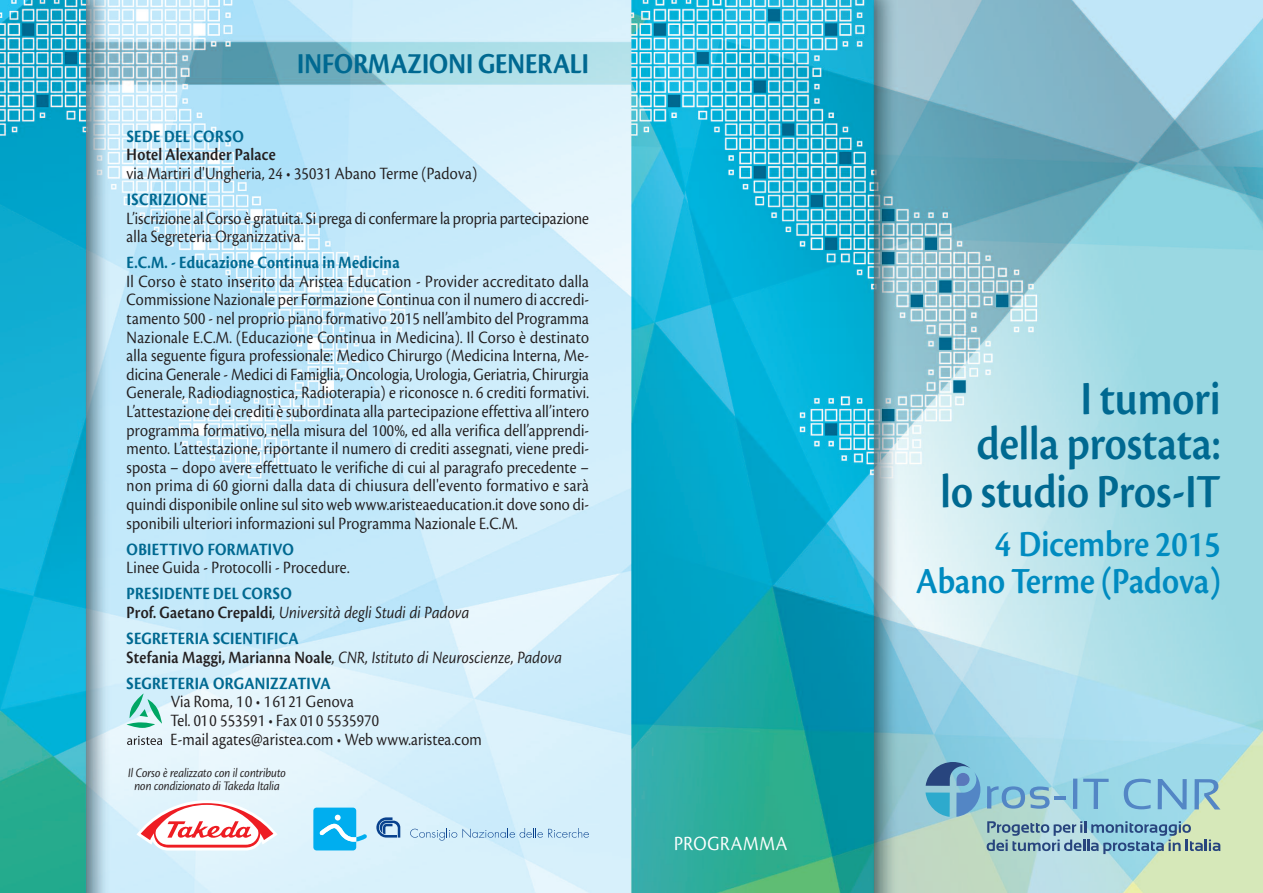
<style>
.page{position:relative;width:1263px;height:893px;background:#fff}
.page>*{position:absolute;margin:0;border:0;box-sizing:border-box;transform-origin:0 0}
.t1{font:49.5px/46.7px "Cronos Pro Semibold Disp";color:#006991;text-align:right;scale:.9 1}
.t2{font:38.25px/36.8px "Cronos Pro Semibold Disp";color:#008bc0;text-align:right;scale:.9 1}
.t3{font:30px "Cronos Pro Bold Disp";letter-spacing:.005em;color:#006991;scale:.9 1}
.t4{font:21px "Cronos Pro Disp";letter-spacing:.035em;color:#fff;scale:.9 1}
.t5{font:18px/18.6px "Cronos Pro Disp";letter-spacing:.01em;color:#231f20;scale:.9 1}
.t6{font:18px "Cronos Pro Bold Disp";letter-spacing:.015em;color:#006991;scale:.9 1}
.t7{font:18px "Cronos Pro Disp It";letter-spacing:.01em;color:#231f20;scale:.9 1}
.t8{font:18px "Cronos Pro Semibold Disp";letter-spacing:.015em;color:#231f20;scale:.9 1}
.t9{font:13.5px/13.5px "Cronos Pro Disp It";letter-spacing:-.005em;color:#231f20;text-align:center;scale:.9 1}
.s1{font-family:"Cronos Pro Semibold Disp"}
</style>
<div class="page">
<img style="left:0;top:0;width:1263px;height:893px">
<svg style="left:127px;top:693px;width:35px;height:35px"></svg>
<svg style="left:127px;top:736px;width:35px;height:9px"></svg>
<svg style="left:136px;top:800px;width:142px;height:50px"></svg>
<svg style="left:925px;top:762px;width:55px;height:55px;background:#64a0c3"></svg>
<svg style="left:987px;top:786px;width:79px;height:23px;background:#87bad3"></svg>
<hr style="left:1073px;top:779px;width:4px;height:30px;background:#5386c5">
<svg style="left:1083px;top:779px;width:25px;height:30px"></svg>
<svg style="left:1124px;top:779px;width:27px;height:30px"></svg>
<svg style="left:1158px;top:779px;width:29px;height:30px"></svg>
<svg style="left:1194px;top:779px;width:26px;height:30px"></svg>
<svg style="left:987px;top:821px;width:233px;height:33px;background:#8eb4be"></svg>
<svg style="left:313px;top:808px;width:54px;height:42px;background:#42c2f2"></svg>
<svg style="left:376px;top:817px;width:24px;height:20px"></svg>
<svg style="left:410px;top:828px;width:179px;height:13px;background:#bcdaee"></svg>
<h3 class="t3" style="left:297px;top:53px;width:326px">INFORMAZIONI GENERALI</h3>
<p class="t6" style="left:127px;top:129px;width:132px">SEDE DEL CORSO</p>
<p class="t8" style="left:127px;top:148px;width:167px">Hotel Alexander Palace</p>
<p class="t5" style="left:127px;top:165px;width:391px">via Martiri d'Ungheria, 24 • 35031 Abano Terme (Padova)</p>
<p class="t6" style="left:127px;top:193px;width:91px">ISCRIZIONE</p>
<p class="t5" style="left:127px;top:210px;width:515px">L’iscrizione al Corso è gratuita. Si prega di confermare la propria partecipazione alla Segreteria Organizzativa.</p>
<p class="t6" style="left:127px;top:256px;width:305px">E.C.M. - Educazione Continua in Medicina</p>
<p class="t5" style="left:127px;top:273px;width:515px;text-align:justify">Il Corso è stato inserito da Aristea Education - Provider accreditato dalla Commissione Nazionale per Formazione Continua con il numero di accredi&shy;tamento 500 - nel proprio piano formativo 2015 nell’ambito del Programma Nazionale E.C.M. (Educazione Continua in Medicina). Il Corso è destinato alla seguente figura professionale: Medico Chirurgo (Medicina Interna, Me&shy;dicina Generale - Medici di Famiglia, Oncologia, Urologia, Geriatria, Chirurgia Generale, Radiodiagnostica, Radioterapia) e riconosce n. 6 crediti formativi.<br>L’attestazione dei crediti è subordinata alla partecipazione effettiva all’intero programma formativo, nella misura del 100%, ed alla verifica dell’apprendi&shy;mento. L’attestazione, riportante il numero di crediti assegnati, viene predi&shy;sposta – dopo avere effettuato le verifiche di cui al paragrafo precedente – non prima di 60 giorni dalla data di chiusura dell'evento formativo e sarà quindi disponibile online sul sito web www.aristeaeducation.it dove sono di&shy;sponibili ulteriori informazioni sul Programma Nazionale E.C.M.</p>
<p class="t6" style="left:127px;top:542px;width:187px">OBIETTIVO FORMATIVO</p>
<p class="t5" style="left:127px;top:560px;width:249px">Linee Guida - Protocolli - Procedure.</p>
<p class="t6" style="left:127px;top:587px;width:185px">PRESIDENTE DEL CORSO</p>
<p class="t7" style="left:127px;top:606px;width:382px"><span class="s1">Prof. Gaetano Crepaldi</span>, Università degli Studi di Padova</p>
<p class="t6" style="left:127px;top:632px;width:193px">SEGRETERIA SCIENTIFICA</p>
<p class="t7" style="left:127px;top:650px;width:485px"><span class="s1">Stefania Maggi, Marianna Noale</span>, CNR, Istituto di Neuroscienze, Padova</p>
<p class="t6" style="left:127px;top:677px;width:228px">SEGRETERIA ORGANIZZATIVA</p>
<p class="t5" style="left:170px;top:694px;width:347px">Via Roma, 10 • 16121 Genova<br>Tel. 010 553591 • Fax 010 5535970<br>E-mail agates@aristea.com • Web www.aristea.com</p>
<p class="t9" style="left:128px;top:767px;width:177px">Il Corso è realizzato con il contributo non condizionato di Takeda Italia</p>
<p class="t4" style="left:674px;top:836px;width:127px">PROGRAMMA</p>
<h1 class="t1" style="left:940px;top:379px;width:313px">I tumori<br>della prostata: lo studio Pros-IT</h1>
<h2 class="t2" style="left:916px;top:529px;width:339px">4 Dicembre 2015<br>Abano Terme (Padova)</h2>
</div>
